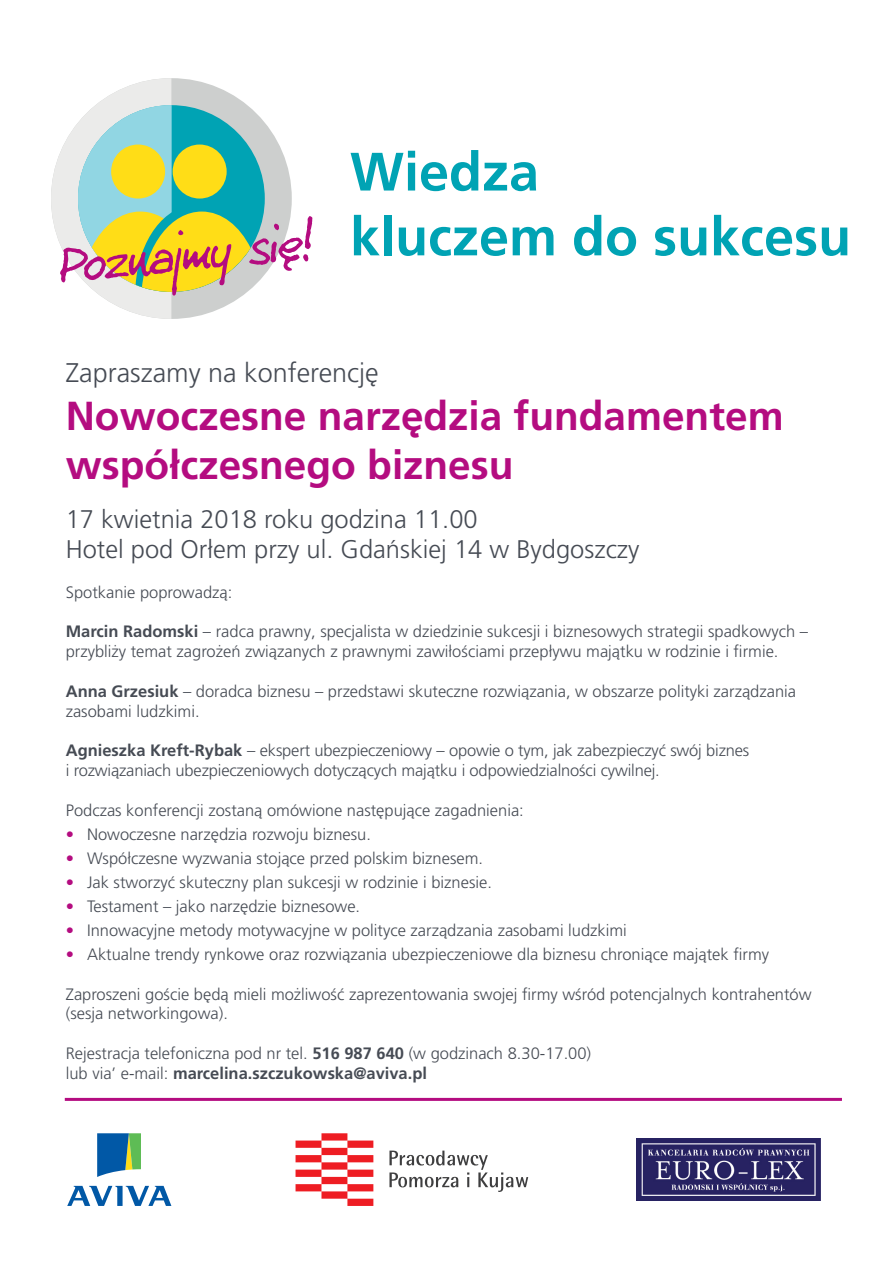
<style>
.page{position:relative;width:893px;height:1263px;background:#fff}
.page>*{position:absolute;margin:0;border:0;box-sizing:border-box;transform-origin:0 0}
.t1{font:57px "Kuba reczny 2005";color:#b40c80}
.t2{font:700 54px/64.8px "Frutiger LT Pro";color:#00a3b4}
.t3{font:700 40.5px/48.6px "Frutiger LT Pro";color:#b40c80}
.t4{font:300 27px "Frutiger LT Pro";color:#464b54}
.t5{font:300 25.5px/30.6px "Frutiger LT Pro";color:#464b54}
.t6{font:300 16.5px/19.8px "Frutiger LT Pro";color:#464b54}
.s1{font-weight:700}
.s2{color:#b40c80}
</style>
<div class="page">
<div style="left:51px;top:78px;width:241px;height:241px;background:#cdcfce;border-radius:50%"></div>
<div style="left:78px;top:105px;width:187px;height:187px;background:#00a3b4;border-radius:50%"></div>
<svg style="left:51px;top:78px;width:200px;height:241px"></svg>
<svg style="left:97px;top:1133px;width:44px;height:44px"></svg>
<svg style="left:67px;top:1186px;width:104px;height:20px"></svg>
<hr style="left:65px;top:1098px;width:777px;height:3px;background:#b40c80">
<svg style="left:296px;top:1133px;width:77px;height:73px"></svg>
<svg style="left:389px;top:1150px;width:139px;height:42px"></svg>
<img style="left:637px;top:1138px;width:183px;height:63px">
<h1 class="t1" style="left:56px;top:225px;width:257px;rotate:-5deg">Poznajmy się!</h1>
<h2 class="t2" style="left:350px;top:140px;width:503px">Wiedza<br>kluczem do sukcesu</h2>
<h3 class="t4" style="left:66px;top:357px;width:315px">Zapraszamy na konferencję</h3>
<h3 class="t3" style="left:66px;top:392px;width:719px">Nowoczesne narzędzia fundamentem współczesnego biznesu</h3>
<h3 class="t5" style="left:66px;top:504px;width:575px">17 kwietnia 2018 roku godzina 11.00<br>Hotel pod Orłem przy ul. Gdańskiej 14 w Bydgoszczy</h3>
<p class="t6" style="left:66px;top:582px;width:168px">Spotkanie poprowadzą:</p>
<p class="t6" style="left:66px;top:622px;width:744px"><span class="s1">Marcin Radomski</span> – radca prawny, specjalista w dziedzinie sukcesji i biznesowych strategii spadkowych – przybliży temat zagrożeń związanych z prawnymi zawiłościami przepływu majątku w rodzinie i firmie.</p>
<p class="t6" style="left:66px;top:681px;width:732px"><span class="s1">Anna Grzesiuk</span> – doradca biznesu – przedstawi skuteczne rozwiązania, w obszarze polityki zarządzania zasobami ludzkimi.</p>
<p class="t6" style="left:66px;top:741px;width:685px"><span class="s1">Agnieszka Kreft-Rybak</span> – ekspert ubezpieczeniowy – opowie o tym, jak zabezpieczyć swój biznes i rozwiązaniach ubezpieczeniowych dotyczących majątku i odpowiedzialności cywilnej.</p>
<p class="t6" style="left:66px;top:800px;width:460px">Podczas konferencji zostaną omówione następujące zagadnienia:</p>
<p class="t6" style="left:66px;top:824px;width:307px"><span class="s2">•</span> Nowoczesne narzędzia rozwoju biznesu.</p>
<p class="t6" style="left:66px;top:848px;width:419px"><span class="s2">•</span> Współczesne wyzwania stojące przed polskim biznesem.</p>
<p class="t6" style="left:66px;top:872px;width:428px"><span class="s2">•</span> Jak stworzyć skuteczny plan sukcesji w rodzinie i biznesie.</p>
<p class="t6" style="left:66px;top:896px;width:296px"><span class="s2">•</span> Testament – jako narzędzie biznesowe.</p>
<p class="t6" style="left:66px;top:920px;width:563px"><span class="s2">•</span> Innowacyjne metody motywacyjne w polityce zarządzania zasobami ludzkimi</p>
<p class="t6" style="left:66px;top:944px;width:705px"><span class="s2">•</span> Aktualne trendy rynkowe oraz rozwiązania ubezpieczeniowe dla biznesu chroniące majątek firmy</p>
<p class="t6" style="left:66px;top:984px;width:747px">Zaproszeni goście będą mieli możliwość zaprezentowania swojej firmy wśród potencjalnych kontrahentów (sesja networkingowa).</p>
<p class="t6" style="left:66px;top:1043px;width:527px">Rejestracja telefoniczna pod nr tel. <span class="s1">516 987 640</span> (w godzinach 8.30-17.00) lub via’ e-mail: <span class="s1">marcelina.szczukowska@aviva.pl</span></p>
</div>
